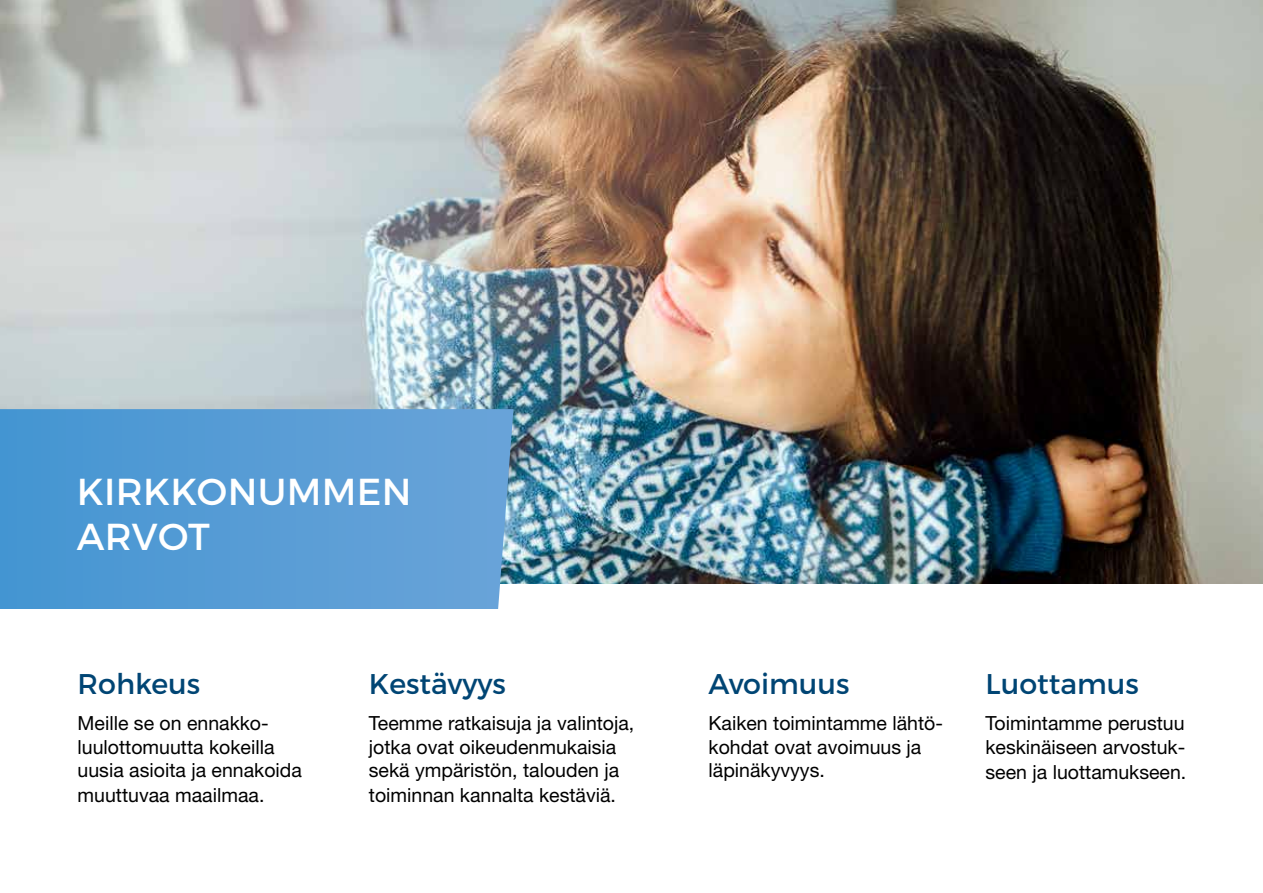
<style>
.page{position:relative;width:1263px;height:893px;background:#fff}
.page>*{position:absolute;margin:0;border:0;box-sizing:border-box;transform-origin:0 0}
.t1{font:37.5px/45px "Montserrat";letter-spacing:.01em;color:#fff}
.t2{font:28.5px "Montserrat";color:#004574}
.t3{font:19.5px/23.4px "Helvetica Neue LT Std";color:#000}
</style>
<div class="page">
<img style="left:0;top:0;width:1263px;height:583px">
<svg style="left:0;top:409px;width:513px;height:200px"></svg>
<h1 class="t1" style="left:77px;top:469px;width:336px">KIRKKONUMMEN<br>ARVOT</h1>
<h2 class="t2" style="left:78px;top:666px;width:124px">Rohkeus</h2>
<p class="t3" style="left:78px;top:711px;width:226px">Meille se on ennakko&shy;luulottomuutta kokeilla uusia asioita ja ennakoida</p>
<p class="t3" style="left:78px;top:783px;width:188px">muuttuvaa maailmaa.</p>
<h2 class="t2" style="left:369px;top:666px;width:138px">Kestävyys</h2>
<p class="t3" style="left:369px;top:711px;width:267px">Teemme ratkaisuja ja valintoja, jotka ovat oikeudenmukaisia sekä ympäristön, talouden ja</p>
<p class="t3" style="left:369px;top:783px;width:249px">toiminnan kannalta kestäviä.</p>
<h2 class="t2" style="left:708px;top:666px;width:142px">Avoimuus</h2>
<p class="t3" style="left:708px;top:711px;width:236px">Kaiken toimintamme lähtö&shy;kohdat ovat avoimuus ja läpinäkyvyys.</p>
<h2 class="t2" style="left:985px;top:666px;width:155px">Luottamus</h2>
<p class="t3" style="left:985px;top:711px;width:201px">Toimintamme perustuu keskinäiseen arvostuk-</p>
<p class="t3" style="left:985px;top:760px;width:202px">seen ja luottamukseen.</p>
</div>
